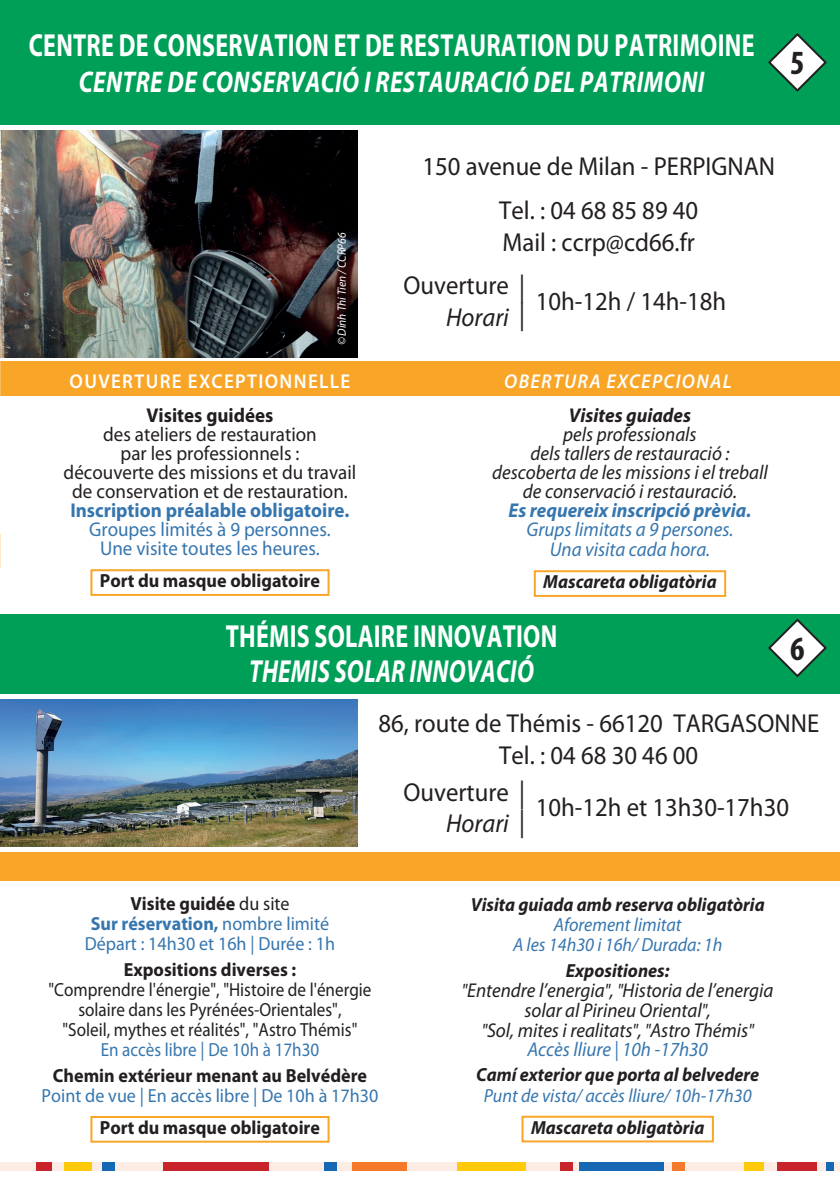
<style>
.page{position:relative;width:840px;height:1191px;background:#fff}
.page>*{position:absolute;margin:0;border:0;box-sizing:border-box;transform-origin:0 0}
.t1{font:700 condensed 34px "Myriad Pro";color:#231f20}
.t2{font:700 32px "Myriad Pro";letter-spacing:.01em;color:#fff;scale:.75 1}
.t3{font:italic 700 32px "Myriad Pro";letter-spacing:.01em;color:#fff;scale:.75 1}
.t4{font:italic 700 30px "Myriad Pro";letter-spacing:.02em;color:#fff;scale:.8 1}
.t5{font:26px/43.4px "Myriad Pro";color:#231f20;text-align:center;scale:.95 1}
.t6{font:italic 26px "Myriad Pro";color:#231f20;scale:.95 1}
.t7{font:italic 20px/19px "Myriad Pro";color:#231f20;text-align:center;scale:.95 1}
.t8{font:20px/19px "Myriad Pro";color:#231f20;text-align:center;scale:.95 1}
.t9{font:20px/19px "Myriad Pro";color:#3676ae;text-align:center;scale:.95 1}
.t10{font:italic 20px/20px "Myriad Pro";color:#3676ae;text-align:center;scale:.95 1}
.t11{font:700 20px "Myriad Pro";color:#3676ae;scale:.95 1}
.t12{font:italic 700 20px "Myriad Pro";color:#3676ae;scale:.95 1}
.t13{font:600 20px "Myriad Pro";letter-spacing:.07em;color:#fff;scale:.95 1}
.t14{font:italic 600 20px "Myriad Pro";letter-spacing:.07em;color:#fff;scale:.95 1}
.t15{font:italic 700 20px "Myriad Pro";color:#231f20;scale:.95 1}
.t16{font:700 20px "Myriad Pro";color:#231f20;scale:.95 1}
.t17{font:italic 700 19px "Myriad Pro";color:#231f20;scale:.95 1}
.t18{font:19px/20px "Myriad Pro";color:#231f20;text-align:center;scale:.9 1}
.t19{font:19px/20px "Myriad Pro";color:#3676ae;text-align:center;scale:.95 1}
.t20{font:700 19px "Myriad Pro";color:#231f20;scale:.95 1}
.t21{font:italic 19px/20px "Myriad Pro";color:#3676ae;text-align:center;scale:.95 1}
.t22{font:19px "Myriad Pro";color:#3676ae;scale:.9 1}
.t23{font:italic 12px "Myriad Pro";color:#fff;scale:.95 1}
.s1{font-size:28.6px}
.s2{font-style:normal;font-size:28.6px}
.s3{font-weight:700;color:#231f20}
.s4{color:#231f20}
.s5{font-weight:700}
.s6{font-size:19px}
.s7{color:#3676ae}
</style>
<div class="page">
<div style="left:533px;top:570px;width:192px;height:27px;border:2px solid #f9a628"></div>
<div style="left:90px;top:569px;width:239px;height:27px;border:2px solid #f9a628"></div>
<div style="left:90px;top:1116px;width:239px;height:26px;border:2px solid #f9a628"></div>
<div style="left:521px;top:1115px;width:192px;height:27px;border:2px solid #f9a628"></div>
<div style="left:0;top:361px;width:839px;height:34px;background:#f9a628"></div>
<img style="left:0;top:130px;width:357px;height:227px">
<img style="left:0;top:699px;width:357px;height:147px">
<div style="left:0;top:0;width:839px;height:125px;background:#009f58"></div>
<div style="left:0;top:614px;width:839px;height:79px;background:#009f58"></div>
<svg style="left:768px;top:33px;width:59px;height:59px"></svg>
<svg style="left:768px;top:618px;width:59px;height:60px"></svg>
<div style="left:0;top:852px;width:839px;height:28px;background:#f9a628"></div>
<div style="left:0;top:1162px;width:839px;height:9px;background:#fdece4"></div>
<div style="left:324px;top:1162px;width:13px;height:9px;background:#1768b4"></div>
<div style="left:162px;top:1162px;width:106px;height:9px;background:#c8242b"></div>
<div style="left:103px;top:1162px;width:12px;height:9px;background:#1768b4"></div>
<div style="left:65px;top:1162px;width:27px;height:9px;background:#feca0a"></div>
<div style="left:36px;top:1162px;width:16px;height:9px;background:#c8242b"></div>
<div style="left:351px;top:1162px;width:55px;height:9px;background:#f4792a"></div>
<div style="left:457px;top:1162px;width:68px;height:9px;background:#feca0a"></div>
<div style="left:560px;top:1162px;width:12px;height:9px;background:#c8242b"></div>
<div style="left:578px;top:1162px;width:85px;height:9px;background:#1768b4"></div>
<div style="left:671px;top:1162px;width:13px;height:9px;background:#f4792a"></div>
<div style="left:743px;top:1162px;width:20px;height:9px;background:#feca0a"></div>
<div style="left:777px;top:1162px;width:39px;height:9px;background:#c8242b"></div>
<div style="left:825px;top:1162px;width:8px;height:9px;background:#1768b4"></div>
<h2 class="t2" style="left:29px;top:28px;width:968px">CENTRE DE CONSERVATION ET DE RESTAURATION DU PATRIMOINE</h2>
<h3 class="t4" style="left:79px;top:66px;width:783px">CENTRE DE CONSERVACIÓ I RESTAURACIÓ DEL PATRIMONI</h3>
<h1 class="t1" style="left:789px;top:44px;width:16px">5</h1>
<p class="t23" style="left:335px;top:345px;width:120px;rotate:-90deg">© Dinh Thi Tien / CCRP66</p>
<h3 class="t5" style="left:422px;top:145px;width:372px">150 avenue de Milan - PERPIGNAN<br>Tel. : 04 68 85 89 40</h3>
<h3 class="t5" style="left:403px;top:221px;width:308px;text-align:left;text-indent:99px">Mail : ccrp@cd66.fr<br>Ouverture <span class="s1">|</span></h3>
<h3 class="t5" style="left:535px;top:280px;width:202px">10h-12h / 14h-18h</h3>
<h3 class="t6" style="left:446px;top:303px;width:85px">Horari <span class="s2">|</span></h3>
<p class="t13" style="left:70px;top:370px;width:297px">OUVERTURE EXCEPTIONNELLE</p>
<p class="t14" style="left:504px;top:370px;width:241px">OBERTURA EXCEPCIONAL</p>
<p class="t16" style="left:146px;top:404px;width:135px">Visites guidées</p>
<p class="t8" style="left:64px;top:425px;width:309px">des ateliers de restauration<br>par les professionnels :<br>découverte des missions et du travail de conservation et de restauration.</p>
<p class="t11" style="left:70px;top:499px;width:295px">Inscription préalable obligatoire.</p>
<p class="t9" style="left:89px;top:520px;width:256px">Groupes limités à 9 personnes.<br>Une visite toutes les heures.</p>
<p class="t20" style="left:100px;top:570px;width:233px">Port du masque obligatoire</p>
<p class="t15" style="left:568px;top:404px;width:130px">Visites guiades</p>
<p class="t7" style="left:492px;top:425px;width:291px">pels professionals<br>dels tallers de restauració : descoberta de les missions i el treball de conservació i restauració.</p>
<p class="t12" style="left:508px;top:499px;width:257px">Es requereix inscripció prèvia.</p>
<p class="t10" style="left:526px;top:520px;width:219px">Grups limitats a 9 persones.<br>Una visita cada hora.</p>
<p class="t17" style="left:543px;top:571px;width:184px">Mascareta obligatòria</p>
<h2 class="t2" style="left:226px;top:618px;width:443px">THÉMIS SOLAIRE INNOVATION</h2>
<h2 class="t3" style="left:249px;top:654px;width:381px">THEMIS SOLAR INNOVACIÓ</h2>
<h1 class="t1" style="left:789px;top:629px;width:16px">6</h1>
<h3 class="t5" style="left:378px;top:708px;width:465px;line-height:32px">86, route de Thémis - 66120 TARGASONNE<br>Tel. : 04 68 30 46 00</h3>
<h3 class="t5" style="left:403px;top:770px;width:129px">Ouverture <span class="s1">|</span></h3>
<h3 class="t5" style="left:535px;top:786px;width:268px">10h-12h et 13h30-17h30</h3>
<h3 class="t6" style="left:446px;top:809px;width:85px">Horari <span class="s2">|</span></h3>
<p class="t19" style="left:85px;top:894px;width:265px"><span class="s3">Visite guidée</span> <span class="s4">du site<br></span><span class="s5">Sur réservation,</span> nombre limité<br>Départ : 14h30 et 16h | Durée : 1h</p>
<p class="t20" style="left:124px;top:959px;width:183px">Expositions diverses :</p>
<p class="t18" style="left:48px;top:980px;width:360px">"Comprendre l'énergie", "Histoire de l'énergie solaire dans les Pyrénées-Orientales",<br>"Soleil, mythes et réalités", "Astro Thémis"</p>
<p class="t22" style="left:101px;top:1039px;width:244px">En accès libre | De 10h à 17h30</p>
<p class="t20" style="left:53px;top:1064px;width:332px">Chemin extérieur menant au Belvédère</p>
<p class="t19" style="left:42px;top:1085px;width:356px">Point de vue | En accès libre | De 10h à 17h30</p>
<p class="t20" style="left:100px;top:1117px;width:233px">Port du masque obligatoire</p>
<p class="t17" style="left:470px;top:894px;width:311px">Visita guiada amb reserva obligatòria</p>
<p class="t21" style="left:512px;top:915px;width:222px">Aforement limitat<br>A les 14h30 i 16h/ Durada: 1h</p>
<p class="t17" style="left:565px;top:960px;width:110px">Expositiones:</p>
<p class="t7" style="left:461px;top:980px;width:329px;line-height:19.6px"><span class="s6">"</span>Entendre l’energia<span class="s6">"</span>, <span class="s6">"</span>Historia de l’energia solar al Pirineu Oriental<span class="s6">"</span>,<br><span class="s6">"</span>Sol, mites i realitats<span class="s6">"</span>, <span class="s6">"</span>Astro Thémis<span class="s6">" </span><span class="s7">Accès lliure | 10h -17h30</span></p>
<p class="t17" style="left:476px;top:1064px;width:299px">Camí exterior que porta al belvedere</p>
<p class="t21" style="left:483px;top:1085px;width:283px">Punt de vista/ accès lliure/ 10h-17h30</p>
<p class="t17" style="left:530px;top:1117px;width:184px">Mascareta obligatòria</p>
</div>
